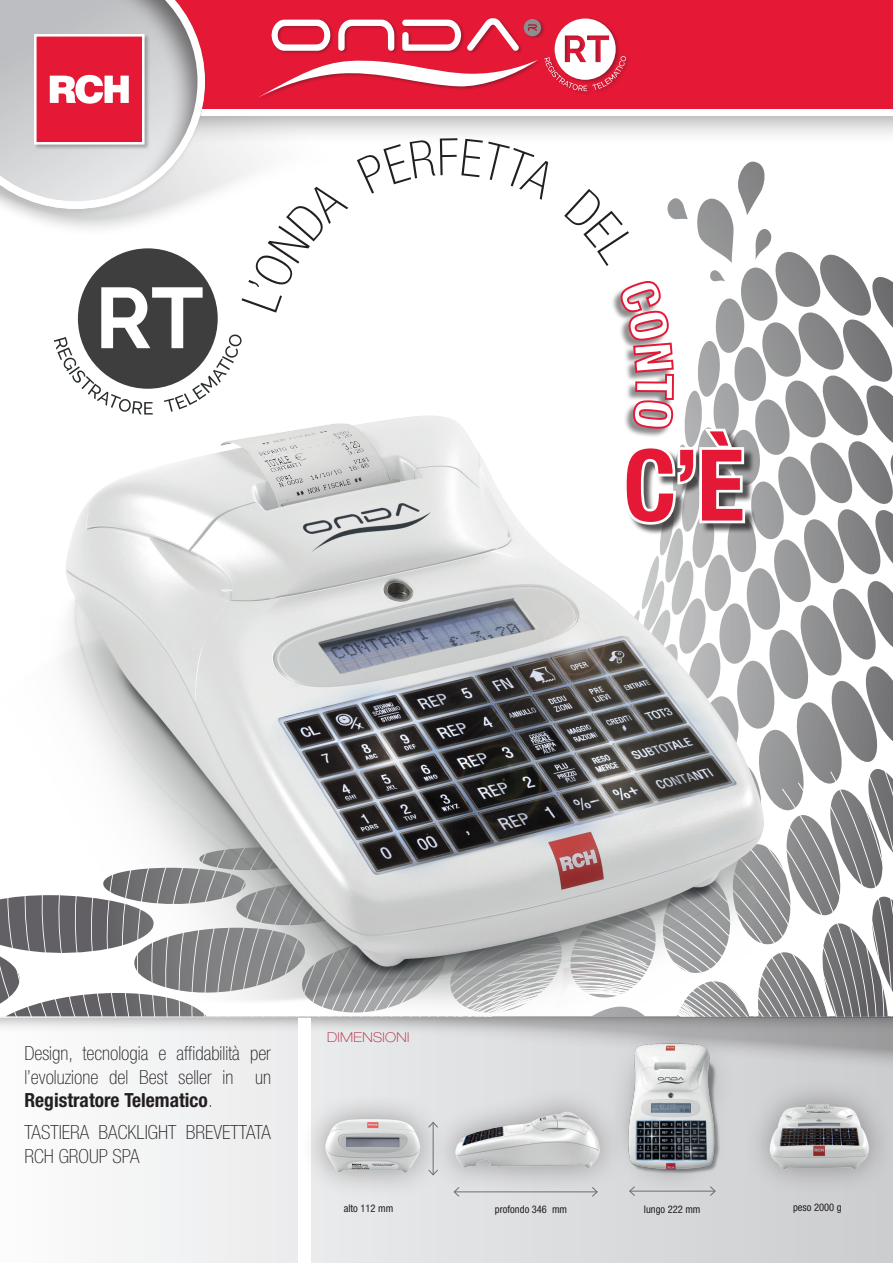
<style>
.page{position:relative;width:893px;height:1263px;background:#fff}
.page>*{position:absolute;margin:0;border:0;box-sizing:border-box;transform-origin:0 0}
.t1{font:100 condensed 19.5px/23.4px "Helvetica Neue LT Std";color:#231f20;text-align:justify}
.t2{font:100 expanded 13.5px "Helvetica Neue LT Std";letter-spacing:.025em;color:#b4253c}
.t3{font:condensed 10.5px "Helvetica Neue LT Std";color:#231f20}
.s1{font-weight:700}
</style>
<div class="page">
<div style="left:0;top:1015px;width:893px;height:248px;background:#231f20;opacity:.49"></div>
<svg style="left:31px;top:145px;width:724px;height:84px"></svg>
<div style="left:155px;top:0;width:738px;height:145px;background:#231f20;opacity:.4"></div>
<div style="left:170px;top:0;width:723px;height:112px;background:#e51836"></div>
<div style="left:99px;top:109px;width:794px;height:6px;background:#fff"></div>
<div style="left:0;top:0;width:207px;height:217px;background:#231f20;opacity:.08"></div>
<svg style="left:0;top:0;width:207px;height:211px;background:#d7a6af"></svg>
<div style="left:34px;top:34px;width:111px;height:111px;border:3px solid #fff"></div>
<svg style="left:89px;top:1018px;width:804px;height:56px"></svg>
<div style="left:298px;top:990px;width:12px;height:273px;background:#fff"></div>
<hr style="left:0;top:1016px;width:893px;height:2px;background:#fff">
<svg style="left:258px;top:18px;width:368px;height:80px"></svg>
<svg style="left:665px;top:162px;width:228px;height:281px"></svg>
<svg style="left:845px;top:757px;width:48px;height:259px"></svg>
<img style="left:0;top:360px;width:845px;height:658px">
<div style="left:299px;top:1091px;width:147px;height:107px;background:#231f20;opacity:.4"></div>
<img style="left:323px;top:1105px;width:106px;height:86px">
<div style="left:744px;top:1078px;width:149px;height:117px;background:#cccdcf"></div>
<img style="left:764px;top:1099px;width:116px;height:80px">
<div style="left:429px;top:1086px;width:197px;height:108px;background:#231f20;opacity:.4"></div>
<img style="left:433px;top:1107px;width:156px;height:77px">
<img style="left:589px;top:1020px;width:166px;height:168px">
<hr style="left:433px;top:1122px;width:1px;height:53px;background:#6c6d70">
<svg style="left:428px;top:1169px;width:10px;height:6px"></svg>
<svg style="left:428px;top:1122px;width:10px;height:6px"></svg>
<hr style="left:630px;top:1191px;width:85px;height:1px;background:#6c6d70">
<svg style="left:629px;top:1186px;width:6px;height:10px"></svg>
<svg style="left:710px;top:1186px;width:6px;height:10px"></svg>
<hr style="left:454px;top:1191px;width:143px;height:1px;background:#6c6d70">
<svg style="left:454px;top:1187px;width:6px;height:10px"></svg>
<svg style="left:592px;top:1187px;width:6px;height:10px"></svg>
<div style="left:625px;top:430px;width:130px;height:105px;background:#231f20;opacity:.75"></div>
<svg style="left:242px;top:138px;width:387px;height:175px"></svg>
<div style="left:610px;top:282px;width:63px;height:156px;background:#231f20;opacity:.52"></div>
<svg style="left:619px;top:276px;width:127px;height:250px"></svg>
<div style="left:78px;top:248px;width:140px;height:141px;background:#3e3e3f;border-radius:50%"></div>
<svg style="left:54px;top:287px;width:188px;height:128px"></svg>
<p class="t1" style="left:24px;top:1042px;width:248px">Design, tecnologia e affidabilità per l’evoluzione del Best seller in un <span class="s1">Registratore Telematico</span>.</p>
<p class="t1" style="left:24px;top:1120px;width:248px">TASTIERA BACKLIGHT BREVETTATA<br>RCH GROUP SPA</p>
<p class="t2" style="left:327px;top:1029px;width:84px">DIMENSIONI</p>
<p class="t3" style="left:344px;top:1202px;width:51px">alto 112 mm</p>
<p class="t3" style="left:495px;top:1203px;width:74px">profondo 346 mm</p>
<p class="t3" style="left:644px;top:1203px;width:58px">lungo 222 mm</p>
<p class="t3" style="left:793px;top:1201px;width:50px">peso 2000 g</p>
</div>
